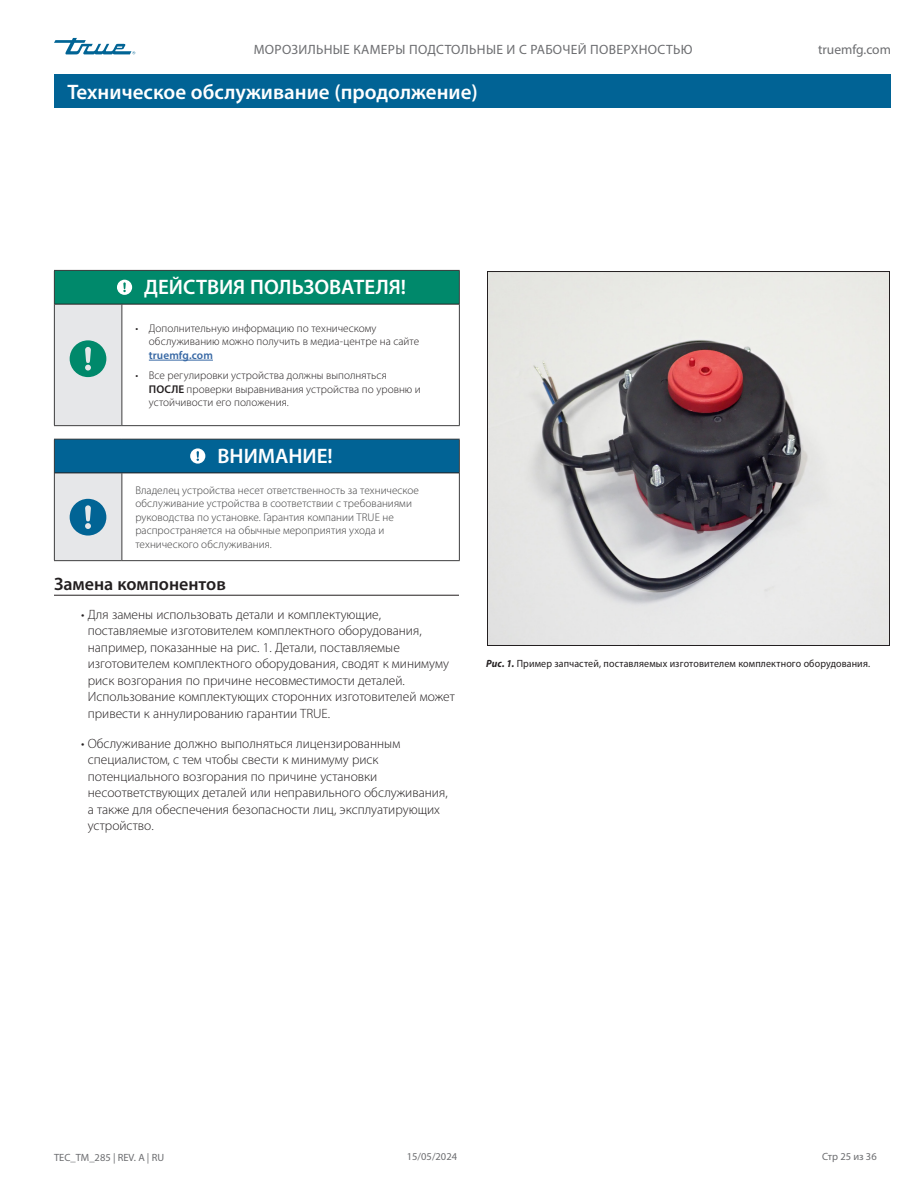
<style>
.page{position:relative;width:918px;height:1188px;background:#fff}
.page>*{position:absolute;margin:0;border:0;box-sizing:border-box;transform-origin:0 0}
.Title_bar_Page_header{font:600 21px "Myriad Pro";color:#fff}
.Tables_title_bar{font:600 21px "Myriad Pro";color:#fff}
.Subhead_underscore_H1{font:600 18px "Myriad Pro";color:#231f20}
.t1{font:300 13.5px/16.5px "Myriad Pro";color:#231f20}
.t2{font:13.5px "Myriad Pro";letter-spacing:.025em;color:#6c6d70}
.t3{font:13.5px "Myriad Pro";color:#6c6d70}
.Table_text{font:300 11.25px/13.5px "Myriad Pro";letter-spacing:.005em;color:#3e3e3f}
.t4{font:300 11.25px/13.5px "Myriad Pro";letter-spacing:.005em;color:#231f20}
.Caption_FIG_Regular{font:10.5px "Myriad Pro";letter-spacing:.015em;color:#231f20;scale:.95 1}
.t5{font:10.5px "Myriad Pro";color:#6c6d70}
.s1{font-weight:600;color:#3667a4}
.s2{font-weight:600}
.s3{font-weight:700;font-style:italic}
</style>
<div class="page">
<svg style="left:54px;top:38px;width:81px;height:16px"></svg>
<div style="left:54px;top:74px;width:837px;height:34px;background:#016395"></div>
<div style="left:54px;top:270px;width:405px;height:34px;background:#00896b"></div>
<svg style="left:122px;top:305px;width:337px;height:255px"></svg>
<div style="left:54px;top:439px;width:405px;height:34px;background:#016395"></div>
<hr style="left:54px;top:270px;width:68px;height:1px;background:#3e3e3f">
<hr style="left:54px;top:271px;width:1px;height:33px;background:#3e3e3f">
<hr style="left:122px;top:270px;width:338px;height:1px;background:#3e3e3f">
<hr style="left:459px;top:271px;width:1px;height:33px;background:#3e3e3f">
<hr style="left:122px;top:305px;width:1px;height:120px;background:#3e3e3f">
<hr style="left:459px;top:304px;width:1px;height:121px;background:#3e3e3f">
<hr style="left:122px;top:425px;width:338px;height:1px;background:#3e3e3f">
<hr style="left:122px;top:439px;width:338px;height:1px;background:#3e3e3f">
<hr style="left:459px;top:440px;width:1px;height:33px;background:#3e3e3f">
<hr style="left:122px;top:473px;width:1px;height:87px;background:#3e3e3f">
<hr style="left:459px;top:473px;width:1px;height:87px;background:#3e3e3f">
<hr style="left:122px;top:560px;width:338px;height:1px;background:#3e3e3f">
<hr style="left:122px;top:304px;width:337px;height:1px;background:#231f20">
<hr style="left:122px;top:473px;width:337px;height:1px;background:#231f20">
<svg style="left:117px;top:280px;width:15px;height:15px"></svg>
<hr style="left:149px;top:360px;width:64px;height:1px;background:#3667a4">
<svg style="left:190px;top:448px;width:15px;height:16px"></svg>
<svg style="left:54px;top:304px;width:68px;height:257px"></svg>
<hr style="left:54px;top:595px;width:405px;height:1px;background:#231f20">
<img style="left:489px;top:273px;width:399px;height:371px">
<div style="left:487px;top:271px;width:403px;height:375px;border:1px solid #231f20"></div>
<p class="t2" style="left:254px;top:42px;width:440px">МОРОЗИЛЬНЫЕ КАМЕРЫ ПОДСТОЛЬНЫЕ И С РАБОЧЕЙ ПОВЕРХНОСТЬЮ</p>
<p class="t3" style="left:818px;top:42px;width:74px">truemfg.com</p>
<p class="Title_bar_Page_header" style="left:68px;top:79px;width:412px">Техническое обслуживание (продолжение)</p>
<p class="Tables_title_bar" style="left:144px;top:274px;width:263px">ДЕЙСТВИЯ ПОЛЬЗОВАТЕЛЯ!</p>
<p class="t4" style="left:149px;top:321px;width:272px;text-indent:-14px">• Дополнительную информацию по техническому обслуживанию можно получить в медиа-центре на сайте <span class="s1">truemfg.com</span></p>
<p class="t4" style="left:149px;top:369px;width:274px;text-indent:-14px">• Все регулировки устройства должны выполняться<br><span class="s2">ПОСЛЕ</span> проверки выравнивания устройства по уровню и устойчивости его положения.</p>
<p class="Tables_title_bar" style="left:217px;top:443px;width:117px">ВНИМАНИЕ!</p>
<p class="Table_text" style="left:135px;top:483px;width:285px">Владелец устройства несет ответственность за техническое обслуживание устройства в соответствии с требованиями руководства по установке. Гарантия компании TRUE не распространяется на обычные мероприятия ухода и технического обслуживания.</p>
<p class="Subhead_underscore_H1" style="left:54px;top:573px;width:173px">Замена компонентов</p>
<p class="t1" style="left:88px;top:606px;width:369px;text-indent:-7px">• Для замены использовать детали и комплектующие, поставляемые изготовителем комплектного оборудования, например, показанные на рис. 1. Детали, поставляемые изготовителем комплектного оборудования, сводят к минимуму риск возгорания по причине несовместимости деталей.<br>Использование комплектующих сторонних изготовителей может привести к аннулированию гарантии TRUE.</p>
<p class="t1" style="left:88px;top:735px;width:361px;text-indent:-7px">• Обслуживание должно выполняться лицензированным специалистом, с тем чтобы свести к минимуму риск потенциального возгорания по причине установки несоответствующих деталей или неправильного обслуживания, а также для обеспечения безопасности лиц, эксплуатирующих устройство.</p>
<p class="Caption_FIG_Regular" style="left:486px;top:657px;width:406px"><span class="s3">Рис. 1.</span> Пример запчастей, поставляемых изготовителем комплектного оборудования.</p>
<p class="t5" style="left:54px;top:1151px;width:112px">TEC_TM_285 | REV. A | RU</p>
<p class="t5" style="left:407px;top:1150px;width:52px">15/05/2024</p>
<p class="t5" style="left:822px;top:1150px;width:56px">Стр 25 из 36</p>
</div>
